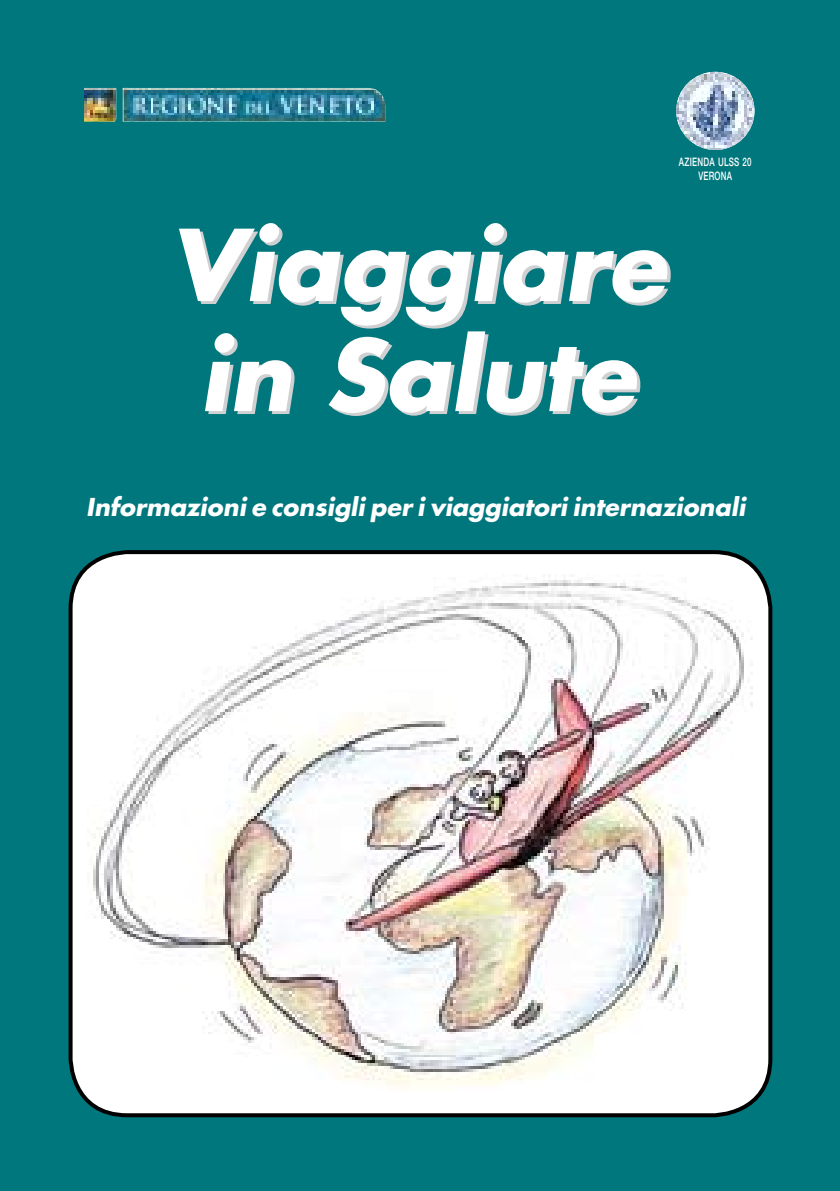
<style>
.page{position:relative;width:840px;height:1191px;background:#fff}
.page>*{position:absolute;margin:0;border:0;box-sizing:border-box;transform-origin:0 0}
.t1{font:italic 700 96px/110px "Futura";color:#fff;text-align:center}
.t2{font:italic 700 24px "Futura";color:#fff}
.t3{font:500 11.6px/14px "Helvetica Neue";letter-spacing:.03em;color:#fff;text-align:center;scale:.68 1}
</style>
<div class="page">
<div style="left:0;top:0;width:839px;height:1191px;background:#00777d"></div>
<div style="left:71px;top:552px;width:698px;height:563px;background:#fff;border-radius:57px"></div>
<img style="left:87px;top:577px;width:664px;height:509px">
<div style="left:69px;top:550px;width:702px;height:567px;border:4px solid #000;border-radius:57px"></div>
<img style="left:84px;top:88px;width:301px;height:34px">
<img style="left:675px;top:72px;width:79px;height:78px;border-radius:39px">
<p class="t3" style="left:678px;top:155px;width:108px">AZIENDA ULSS 20<br>VERONA</p>
<h1 class="t1" style="left:169px;top:209px;width:497px">Viaggiare in Salute</h1>
<p class="t2" style="left:86px;top:490px;width:660px">Informazioni e consigli per i viaggiatori internazionali</p>
</div>
